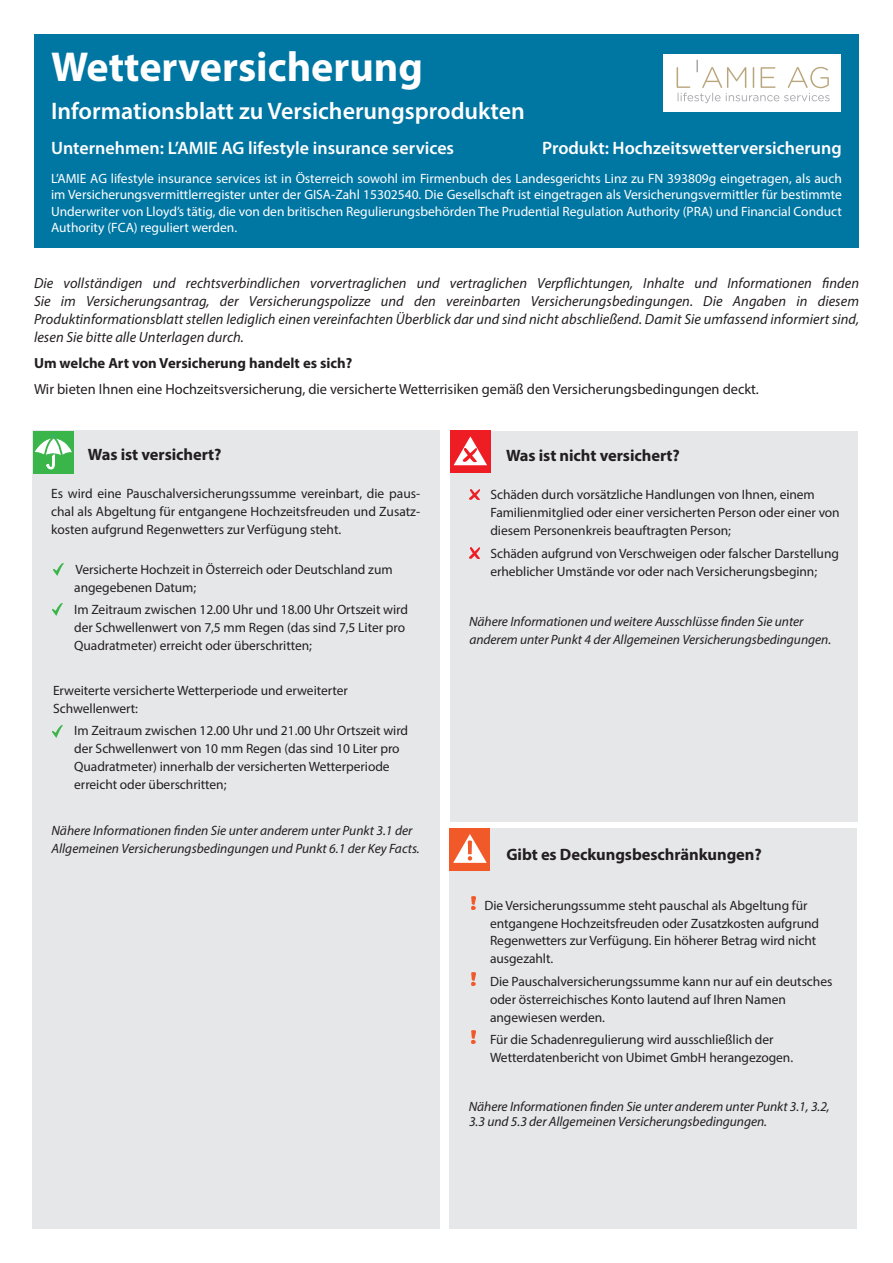
<style>
.page{position:relative;width:893px;height:1263px;background:#fff}
.page>*{position:absolute;margin:0;border:0;box-sizing:border-box;transform-origin:0 0}
.t1{font:700 42px "Myriad Pro";color:#fff}
.t2{font:600 24px "Myriad Pro";color:#fff}
.t3{font:600 18px "Myriad Pro";color:#fff}
.t4{font:700 16.5px "Myriad Pro";letter-spacing:-.005em;color:#231f20}
.t5{font:italic 14.7px/18px "Myriad Pro";letter-spacing:.005em;color:#231f20;text-align:justify}
.t6{font:14.7px "Myriad Pro";color:#231f20}
.t7{font:700 14.7px "Myriad Pro";color:#231f20}
.t8{font:13.5px/18px "Myriad Pro";letter-spacing:-.005em;color:#231f20}
.t9{font:13.5px/16.5px "Myriad Pro";color:#fff;text-align:justify}
.t10{font:italic 13.5px/18px "Myriad Pro";letter-spacing:-.005em;color:#231f20}
</style>
<div class="page">
<div style="left:34px;top:34px;width:825px;height:213px;background:#0076a3"></div>
<div style="left:33px;top:431px;width:407px;height:798px;background:#e6e7e9"></div>
<div style="left:449px;top:828px;width:408px;height:401px;background:#e6e7e9"></div>
<div style="left:450px;top:431px;width:407px;height:391px;background:#e6e7e9"></div>
<div style="left:33px;top:431px;width:41px;height:42px;background:#3ab54a"></div>
<svg style="left:35px;top:434px;width:37px;height:35px"></svg>
<div style="left:450px;top:431px;width:41px;height:42px;background:#ee1d23"></div>
<svg style="left:454px;top:436px;width:33px;height:29px"></svg>
<div style="left:449px;top:828px;width:41px;height:43px;background:#f15929"></div>
<svg style="left:453px;top:834px;width:34px;height:29px"></svg>
<svg style="left:469px;top:489px;width:11px;height:11px"></svg>
<svg style="left:469px;top:547px;width:11px;height:11px"></svg>
<svg style="left:53px;top:563px;width:11px;height:12px"></svg>
<svg style="left:472px;top:896px;width:3px;height:13px"></svg>
<img style="left:472px;top:972px;width:3px;height:14px">
<svg style="left:472px;top:1031px;width:3px;height:13px"></svg>
<div style="left:663px;top:54px;width:178px;height:58px;background:#fff"></div>
<svg style="left:677px;top:60px;width:153px;height:43px"></svg>
<svg style="left:52px;top:604px;width:11px;height:11px"></svg>
<svg style="left:52px;top:725px;width:11px;height:12px"></svg>
<h1 class="t1" style="left:51px;top:39px;width:373px">Wetterversicherung</h1>
<h2 class="t2" style="left:51px;top:96px;width:475px">Informationsblatt zu Versicherungsprodukten</h2>
<h3 class="t3" style="left:51px;top:136px;width:405px">Unternehmen: L’AMIE AG lifestyle insurance services</h3>
<h3 class="t3" style="left:542px;top:136px;width:301px">Produkt: Hochzeitswetterversicherung</h3>
<p class="t9" style="left:51px;top:170px;width:792px">L’AMIE AG lifestyle insurance services ist in Österreich sowohl im Firmenbuch des Landesgerichts Linz zu FN 393809g eingetragen, als auch im Versicherungsvermittlerregister unter der GISA-Zahl 15302540. Die Gesellschaft ist eingetragen als Versicherungsvermittler für bestimmte Underwriter von Lloyd’s tätig, die von den britischen Regulierungsbehörden The Prudential Regulation Authority (PRA) und Financial Conduct Authority (FCA) reguliert werden.</p>
<p class="t5" style="left:34px;top:274px;width:826px">Die vollständigen und rechtsverbindlichen vorvertraglichen und vertraglichen Verpflichtungen, Inhalte und Informationen finden Sie im Versicherungsantrag, der Versicherungspolizze und den vereinbarten Versicherungsbedingungen. Die Angaben in diesem Produktinformationsblatt stellen lediglich einen vereinfachten Überblick dar und sind nicht abschließend. Damit Sie umfassend informiert sind, lesen Sie bitte alle Unterlagen durch.</p>
<p class="t7" style="left:34px;top:353px;width:320px">Um welche Art von Versicherung handelt es sich?</p>
<p class="t6" style="left:34px;top:380px;width:726px">Wir bieten Ihnen eine Hochzeitsversicherung, die versicherte Wetterrisiken gemäß den Versicherungsbedingungen deckt.</p>
<p class="t4" style="left:88px;top:443px;width:135px">Was ist versichert?</p>
<p class="t8" style="left:51px;top:484px;width:371px;text-align:justify">Es wird eine Pauschalversicherungssumme vereinbart, die paus&shy;chal als Abgeltung für entgangene Hochzeitsfreuden und Zusatz&shy;kosten aufgrund Regenwetters zur Verfügung steht.</p>
<p class="t8" style="left:74px;top:560px;width:320px">Versicherte Hochzeit in Österreich oder Deutschland zum angegebenen Datum;</p>
<p class="t8" style="left:74px;top:600px;width:335px">Im Zeitraum zwischen 12.00 Uhr und 18.00 Uhr Ortszeit wird der Schwellenwert von 7,5 mm Regen (das sind 7,5 Liter pro<br>Quadratmeter) erreicht oder überschritten;</p>
<p class="t8" style="left:53px;top:681px;width:296px">Erweiterte versicherte Wetterperiode und erweiterter<br>Schwellenwert:</p>
<p class="t8" style="left:74px;top:721px;width:335px">Im Zeitraum zwischen 12.00 Uhr und 21.00 Uhr Ortszeit wird der Schwellenwert von 10 mm Regen (das sind 10 Liter pro Quadratmeter) innerhalb der versicherten Wetterperiode erreicht oder überschritten;</p>
<p class="t10" style="left:51px;top:821px;width:370px">Nähere Informationen finden Sie unter anderem unter Punkt 3.1 der<br>Allgemeinen Versicherungsbedingungen und Punkt 6.1 der Key Facts.</p>
<p class="t4" style="left:506px;top:445px;width:175px">Was ist nicht versichert?</p>
<p class="t8" style="left:490px;top:486px;width:351px">Schäden durch vorsätzliche Handlungen von Ihnen, einem<br>Familienmitglied oder einer versicherten Person oder einer von diesem Personenkreis beauftragten Person;</p>
<p class="t8" style="left:490px;top:544px;width:350px">Schäden aufgrund von Verschweigen oder falscher Darstellung erheblicher Umstände vor oder nach Versicherungsbeginn;</p>
<p class="t10" style="left:469px;top:612px;width:364px">Nähere Informationen und weitere Ausschlüsse finden Sie unter anderem unter Punkt 4 der Allgemeinen Versicherungsbedingungen.</p>
<p class="t4" style="left:506px;top:843px;width:257px">Gibt es Deckungsbeschränkungen?</p>
<p class="t8" style="left:490px;top:896px;width:330px;text-indent:-6px">Die Versicherungssumme steht pauschal als Abgeltung für entgangene Hochzeitsfreuden oder Zusatzkosten aufgrund Regenwetters zur Verfügung. Ein höherer Betrag wird nicht ausgezahlt.</p>
<p class="t8" style="left:490px;top:972px;width:344px">Die Pauschalversicherungssumme kann nur auf ein deutsches oder österreichisches Konto lautend auf Ihren Namen angewiesen werden.</p>
<p class="t8" style="left:490px;top:1030px;width:305px">Für die Schadenregulierung wird ausschließlich der<br>Wetterdatenbericht von Ubimet GmbH herangezogen.</p>
<p class="t10" style="left:469px;top:1099px;width:362px;line-height:15px">Nähere Informationen finden Sie unter anderem unter Punkt 3.1, 3.2,<br>3.3 und 5.3 der Allgemeinen Versicherungsbedingungen.</p>
</div>
